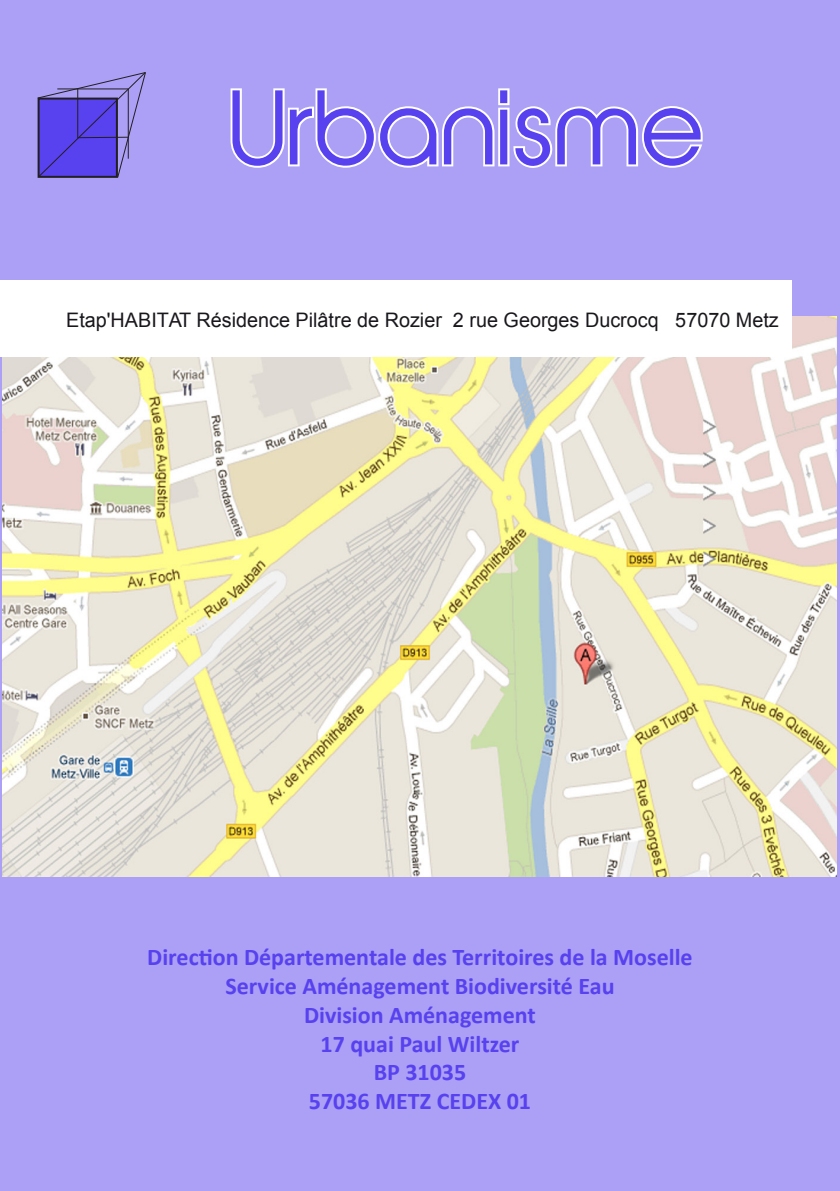
<style>
.page{position:relative;width:840px;height:1191px;background:#fff}
.page>*{position:absolute;margin:0;border:0;box-sizing:border-box;transform-origin:0 0}
.t1{font:96px "Abeatby Kai";color:#5841ee}
.t2{font:700 24px "Calibri";color:#5841ee}
.t3{font:20px "Arial";color:#1a171c}
</style>
<div class="page">
<div style="left:0;top:0;width:839px;height:1191px;background:#aba0f6"></div>
<img style="left:2px;top:317px;width:834px;height:559px">
<div style="left:0;top:281px;width:790px;height:76px;background:#fff"></div>
<svg style="left:230px;top:88px;width:473px;height:80px"></svg>
<svg style="left:37px;top:72px;width:109px;height:106px"></svg>
<hr style="left:57px;top:89px;width:71px;height:1px;background:#231f20">
<hr style="left:128px;top:89px;width:1px;height:70px;background:#231f20">
<hr style="left:77px;top:89px;width:1px;height:49px;background:#231f20">
<hr style="left:77px;top:137px;width:51px;height:1px;background:#231f20">
<p class="t1" style="left:232px;top:89px;width:476px">Urbanisme</p>
<p class="t3" style="left:66px;top:307px;width:713px">Etap'HABITAT Résidence Pilâtre de Rozier 2 rue Georges Ducrocq 57070 Metz</p>
<p class="t2" style="left:147px;top:941px;width:546px">Direction Départementale des Territoires de la Moselle</p>
<p class="t2" style="left:225px;top:970px;width:390px">Service Aménagement Biodiversité Eau</p>
<p class="t2" style="left:304px;top:999px;width:233px">Division Aménagement</p>
<p class="t2" style="left:320px;top:1028px;width:200px">17 quai Paul Wiltzer</p>
<p class="t2" style="left:373px;top:1057px;width:94px">BP 31035</p>
<p class="t2" style="left:309px;top:1085px;width:223px">57036 METZ CEDEX 01</p>
</div>
